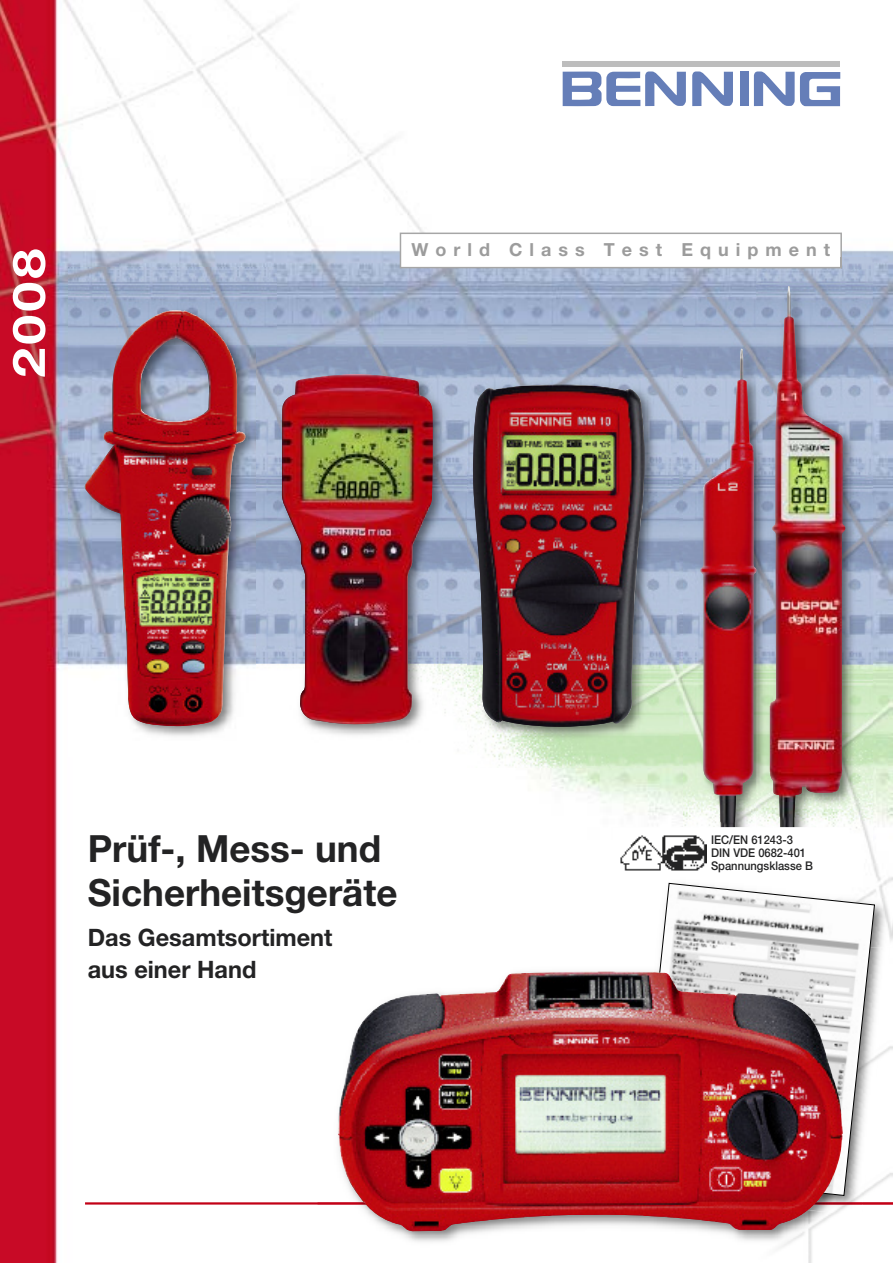
<style>
.page{position:relative;width:893px;height:1263px;background:#fff}
.page>*{position:absolute;margin:0;border:0;box-sizing:border-box;transform-origin:0 0}
.t1{font:700 45px "Helvetica Neue LT Pro";color:#fff;scale:1.2 1}
.t2{font:700 37.5px/43.5px "Helvetica Neue LT Pro";color:#232324}
.t3{font:700 24px/31.5px "Helvetica Neue LT Pro";color:#232324}
.t4{font:700 18px "Helvetica Neue LT Pro";letter-spacing:.39em;color:#9c9c9c}
.t5{font:500 12px/13px "Helvetica Neue LT Pro";color:#232324;scale:.93 1}
</style>
<div class="page">
<img style="left:0;top:0;width:893px;height:1263px">
<div style="left:563px;top:61px;width:277px;height:6px;background:#bdbdbd"></div>
<div style="left:740px;top:72px;width:8px;height:34px;background:#657eb8"></div>
<svg style="left:563px;top:71px;width:123px;height:35px"></svg>
<svg style="left:692px;top:71px;width:41px;height:35px"></svg>
<svg style="left:754px;top:71px;width:86px;height:35px"></svg>
<div style="left:401px;top:234px;width:439px;height:33px;background:#fff"></div>
<div style="left:400px;top:233px;width:442px;height:35px;border:2px solid #a6a6a6"></div>
<hr style="left:85px;top:1202px;width:808px;height:2px;background:#c20016">
<img style="left:756px;top:268px;width:117px;height:591px">
<img style="left:842px;top:257px;width:31px;height:11px">
<img style="left:756px;top:257px;width:84px;height:10px">
<img style="left:756px;top:267px;width:86px;height:1px">
<svg style="left:840px;top:257px;width:2px;height:10px"></svg>
<img style="left:769px;top:286px;width:76px;height:541px">
<img style="left:683px;top:298px;width:101px;height:529px">
<img style="left:770px;top:332px;width:14px;height:495px">
<img style="left:700px;top:348px;width:57px;height:479px">
<img style="left:68px;top:268px;width:209px;height:77px">
<img style="left:68px;top:345px;width:188px;height:412px">
<img style="left:85px;top:310px;width:161px;height:416px">
<img style="left:256px;top:345px;width:186px;height:422px">
<img style="left:282px;top:374px;width:151px;height:350px">
<img style="left:442px;top:345px;width:237px;height:423px">
<img style="left:473px;top:384px;width:172px;height:343px">
<svg style="left:612px;top:827px;width:251px;height:75px"></svg>
<img style="left:317px;top:1204px;width:576px;height:59px">
<img style="left:863px;top:948px;width:30px;height:255px">
<img style="left:317px;top:948px;width:321px;height:254px">
<img style="left:317px;top:1202px;width:21px;height:1px">
<img style="left:338px;top:972px;width:505px;height:259px">
<img style="left:875px;top:894px;width:18px;height:54px">
<img style="left:661px;top:875px;width:182px;height:8px">
<img style="left:808px;top:1204px;width:55px;height:12px">
<img style="left:843px;top:948px;width:47px;height:254px">
<img style="left:816px;top:1202px;width:47px;height:2px">
<img style="left:755px;top:1204px;width:59px;height:6px">
<img style="left:630px;top:972px;width:213px;height:230px">
<img style="left:734px;top:1202px;width:82px;height:2px">
<svg style="left:638px;top:883px;width:237px;height:313px"></svg>
<img style="left:619px;top:834px;width:88px;height:38px">
<h1 class="t1" style="left:13px;top:378px;width:109px;rotate:-90deg">2008</h1>
<h3 class="t4" style="left:412px;top:243px;width:420px">World Class Test Equipment</h3>
<h2 class="t2" style="left:88px;top:830px;width:311px">Prüf-, Mess- und<br>Sicherheitsgeräte</h2>
<h3 class="t3" style="left:88px;top:924px;width:246px">Das Gesamtsortiment aus einer Hand</h3>
<p class="t5" style="left:711px;top:834px;width:111px">IEC/EN 61243-3<br>DIN VDE 0682-401<br>Spannungsklasse B</p>
</div>
